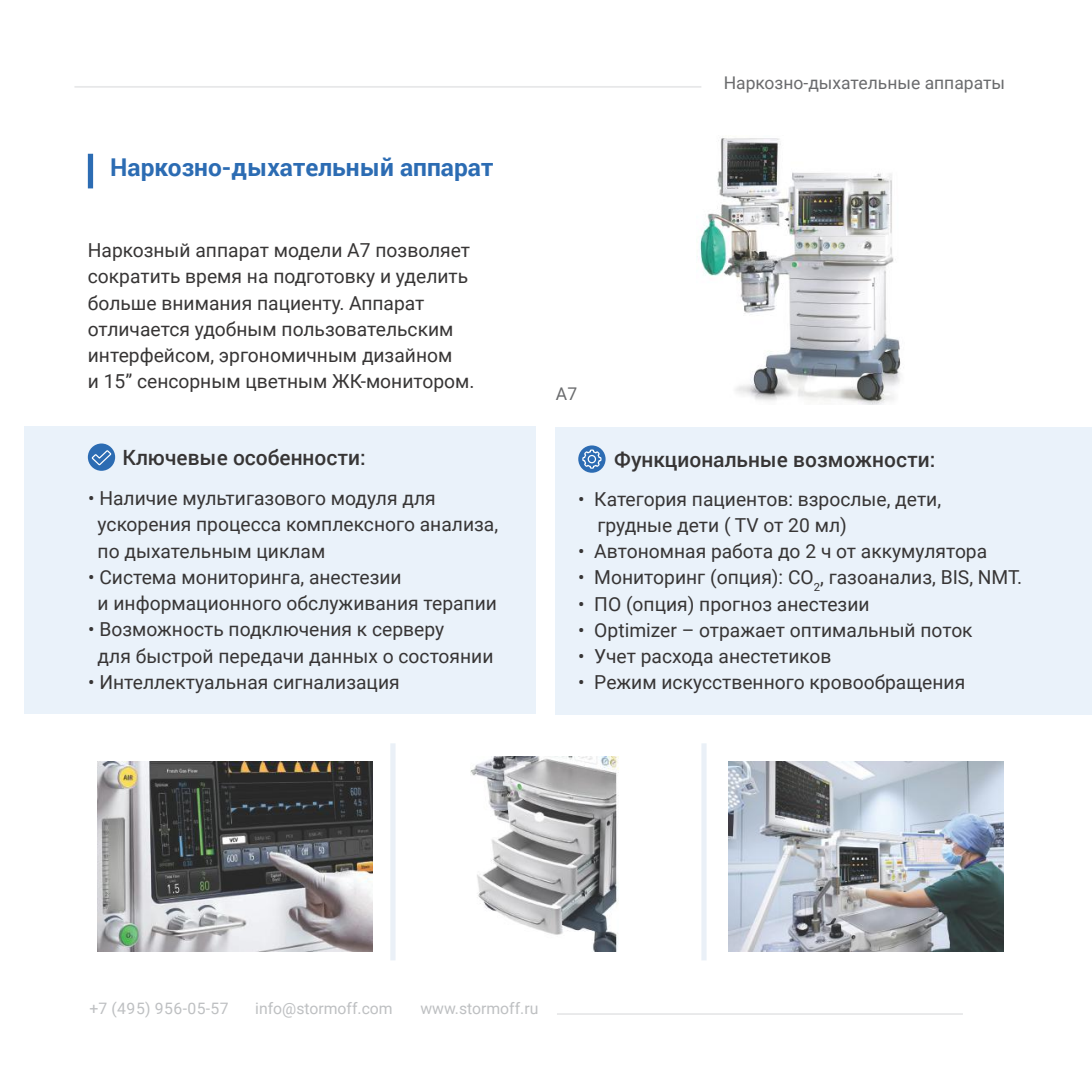
<style>
.page{position:relative;width:1092px;height:1092px;background:#fff}
.page>*{position:absolute;margin:0;border:0;box-sizing:border-box;transform-origin:0 0}
.t1{font:700 24.5px "Roboto";color:#2c6cb3}
.t2{font:500 21px "Roboto";color:#373535}
.t3{font:19.25px/26.2px "Roboto";color:#373535}
.t4{font:17.5px "Roboto";color:#6a6b6d}
.t5{font:15.75px "Roboto";color:#bec0c2}
.t6{font:15.75px "Roboto";letter-spacing:.035em;color:#bec0c2}
</style>
<div class="page">
<hr style="left:557px;top:1013px;width:405px;height:1px;background:#e7e8e9">
<hr style="left:74px;top:86px;width:627px;height:2px;background:#e7e8e9">
<img style="left:697px;top:138px;width:204px;height:266px">
<div style="left:25px;top:427px;width:511px;height:287px;background:#eaf2fa"></div>
<div style="left:556px;top:427px;width:535px;height:287px;background:#eaf2fa"></div>
<div style="left:578px;top:445px;width:27px;height:27px;background:#2c6cb3;border-radius:50%"></div>
<svg style="left:581px;top:449px;width:21px;height:20px"></svg>
<div style="left:88px;top:443px;width:27px;height:28px;background:#2c6cb3;border-radius:50%"></div>
<svg style="left:90px;top:449px;width:22px;height:17px"></svg>
<div style="left:88px;top:154px;width:5px;height:34px;background:#2c6cb3"></div>
<img style="left:98px;top:761px;width:274px;height:190px">
<img style="left:728px;top:761px;width:275px;height:190px">
<img style="left:470px;top:756px;width:149px;height:195px">
<div style="left:701px;top:743px;width:5px;height:217px;background:#eaf0f7"></div>
<div style="left:390px;top:743px;width:5px;height:217px;background:#eaf0f7"></div>
<p class="t1" style="left:110px;top:150px;width:385px">Наркозно-дыхательный аппарат</p>
<p class="t3" style="left:88px;top:236px;width:388px">Наркозный аппарат модели A7 позволяет сократить время на подготовку и уделить больше внимания пациенту. Аппарат отличается удобным пользовательским интерфейсом, эргономичным дизайном<br>и 15” сенсорным цветным ЖК-монитором.</p>
<p class="t4" style="left:556px;top:381px;width:23px">A7</p>
<p class="t4" style="left:723px;top:70px;width:283px">Наркозно-дыхательные аппараты</p>
<p class="t2" style="left:123px;top:443px;width:245px">Ключевые особенности:</p>
<p class="t2" style="left:614px;top:444px;width:323px">Функциональные возможности:</p>
<p class="t3" style="left:597px;top:485px;width:345px;text-indent:-19px">• Категория пациентов: взрослые, дети, грудные дети ( TV от 20 мл)</p>
<p class="t3" style="left:578px;top:537px;width:410px">• Автономная работа до 2 ч от аккумулятора</p>
<p class="t3" style="left:578px;top:563px;width:445px">• Мониторинг (опция): CO<sub>2</sub>, газоанализ, BIS, NMT.</p>
<p class="t3" style="left:578px;top:590px;width:293px">• ПО (опция) прогноз анестезии</p>
<p class="t3" style="left:578px;top:616px;width:396px">• Optimizer – отражает оптимальный поток</p>
<p class="t3" style="left:578px;top:642px;width:254px">• Учет расхода анестетиков</p>
<p class="t3" style="left:578px;top:668px;width:388px">• Режим искусственного кровообращения</p>
<p class="t3" style="left:98px;top:484px;width:402px;text-indent:-10px">• Наличие мультигазового модуля для ускорения процесса комплексного анализа, по дыхательным циклам</p>
<p class="t3" style="left:98px;top:563px;width:401px;text-indent:-10px">• Система мониторинга, анестезии<br>и информационного обслуживания терапии</p>
<p class="t3" style="left:98px;top:615px;width:397px;text-indent:-10px">• Возможность подключения к серверу<br>для быстрой передачи данных о состоянии</p>
<p class="t3" style="left:88px;top:668px;width:313px">• Интеллектуальная сигнализация</p>
<p class="t6" style="left:89px;top:997px;width:141px">+7 (495) 956-05-57</p>
<p class="t5" style="left:255px;top:997px;width:139px">info@stormoff.com</p>
<p class="t5" style="left:420px;top:997px;width:119px">www.stormoff.ru</p>
</div>
